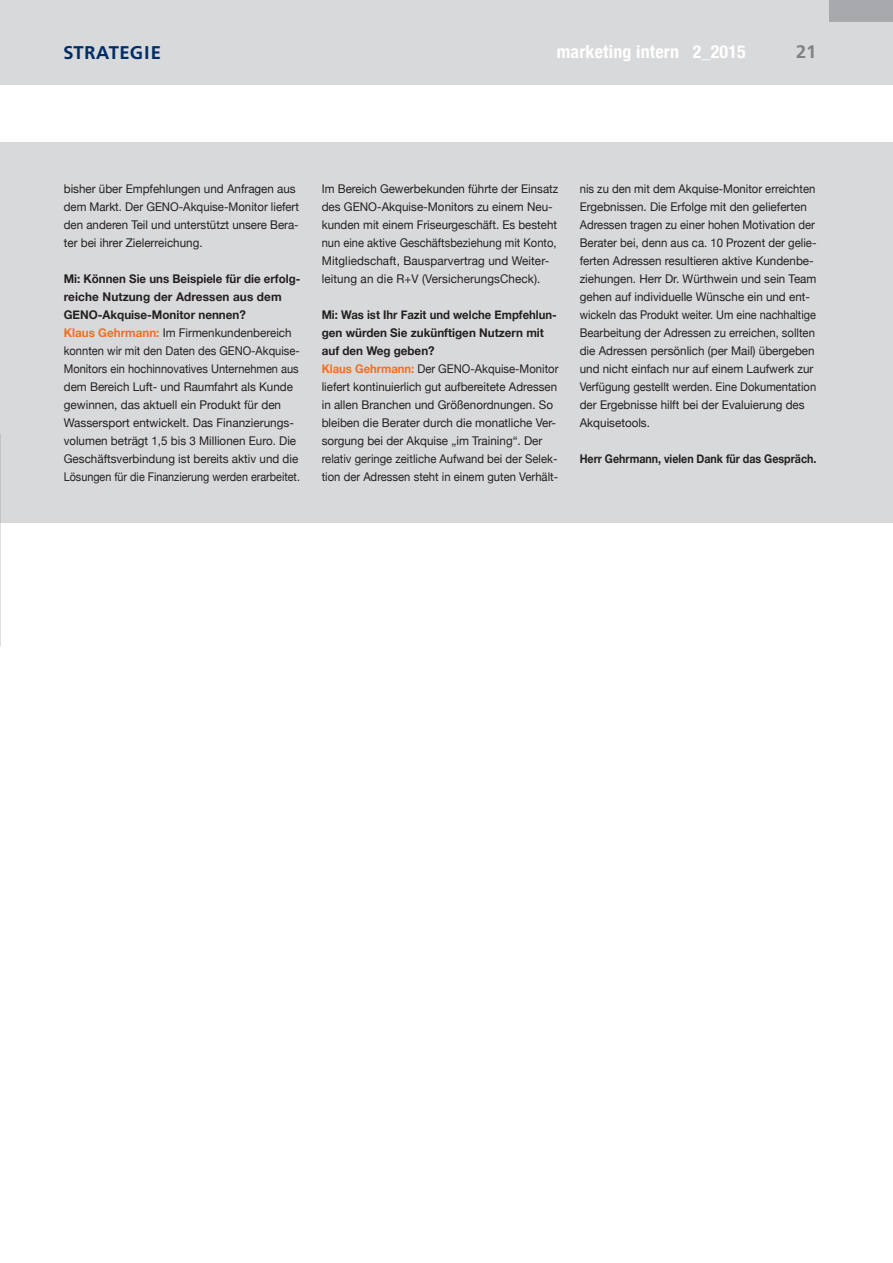
<style>
.page{position:relative;width:893px;height:1263px;background:#fff}
.page>*{position:absolute;margin:0;border:0;box-sizing:border-box;transform-origin:0 0}
.t1{font:700 18.15px "Frutiger VR";letter-spacing:.04em;color:#002d66}
.t2{font:700 condensed 18px "Helvetica Neue";letter-spacing:.01em;color:#fff}
.t3{font:700 18px "Frutiger VR";color:#808285}
.t4{font:12px/18px "Helvetica Neue";color:#231f20;scale:.94 1}
.t5{font:12px/18px "Helvetica Neue";color:#231f20}
.t6{font:12px/18px "Helvetica Neue";color:#231f20;scale:.96 1}
.t7{font:700 12px "Helvetica Neue";color:#231f20;scale:.89 1}
.s1{font-weight:700}
.s2{font-weight:700;color:#f36e21}
</style>
<div class="page">
<div style="left:0;top:0;width:893px;height:85px;background:#d8d9db"></div>
<div style="left:829px;top:0;width:64px;height:21px;background:#a8a9ad"></div>
<div style="left:0;top:142px;width:893px;height:381px;background:#d8d9db"></div>
<h1 class="t1" style="left:64px;top:41px;width:98px">STRATEGIE</h1>
<h2 class="t2" style="left:557px;top:41px;width:191px">marketing intern 2_2015</h2>
<h2 class="t3" style="left:796px;top:41px;width:22px">21</h2>
<p class="t5" style="left:64px;top:180px;width:237px">bisher über Empfehlungen und Anfragen aus dem Markt. Der GENO-Akquise-Monitor liefert den anderen Teil und unterstützt unsere Bera&shy;ter bei ihrer Zielerreichung.</p>
<p class="t5" style="left:64px;top:270px;width:238px"><span class="s1">Mi: Können Sie uns Beispiele für die erfolg&shy;reiche Nutzung der Adressen aus dem GENO-Akquise-Monitor nennen?<br></span><span class="s2">Klaus Gehrmann:</span> Im Firmenkundenbereich konnten wir mit den Daten des GENO-Akquise-Monitors ein hochinnovatives Unternehmen aus dem Bereich Luft- und Raumfahrt als Kunde gewinnen, das aktuell ein Produkt für den Wassersport entwickelt. Das Finanzierungs&shy;volumen beträgt 1,5 bis 3 Millionen Euro. Die Geschäftsverbindung ist bereits aktiv und die Lösungen für die Finanzierung werden erarbeitet.</p>
<p class="t6" style="left:322px;top:180px;width:248px">Im Bereich Gewerbekunden führte der Einsatz des GENO-Akquise-Monitors zu einem Neu&shy;kunden mit einem Friseurgeschäft. Es besteht nun eine aktive Geschäftsbeziehung mit Konto, Mitgliedschaft, Bausparvertrag und Weiter&shy;leitung an die R+V (VersicherungsCheck).</p>
<p class="t4" style="left:322px;top:306px;width:253px"><span class="s1">Mi: Was ist Ihr Fazit und welche Empfehlun&shy;gen würden Sie zukünftigen Nutzern mit auf den Weg geben?<br></span><span class="s2">Klaus Gehrmann:</span> Der GENO-Akquise-Monitor liefert kontinuierlich gut aufbereitete Adressen in allen Branchen und Größenordnungen. So bleiben die Berater durch die monatliche Ver&shy;sorgung bei der Akquise „im Training“. Der relativ geringe zeitliche Aufwand bei der Selek&shy;tion der Adressen steht in einem guten Verhält-</p>
<p class="t4" style="left:580px;top:180px;width:253px">nis zu den mit dem Akquise-Monitor erreichten Ergebnissen. Die Erfolge mit den gelieferten Adressen tragen zu einer hohen Motivation der Berater bei, denn aus ca. 10 Prozent der gelie&shy;ferten Adressen resultieren aktive Kundenbe&shy;ziehungen. Herr Dr. Würthwein und sein Team gehen auf individuelle Wünsche ein und ent&shy;wickeln das Produkt weiter. Um eine nachhaltige Bearbeitung der Adressen zu erreichen, sollten die Adressen persönlich (per Mail) übergeben und nicht einfach nur auf einem Laufwerk zur Verfügung gestellt werden. Eine Dokumentation der Ergebnisse hilft bei der Evaluierung des Akquisetools.</p>
<p class="t7" style="left:580px;top:451px;width:267px">Herr Gehrmann, vielen Dank für das Gespräch.</p>
</div>
